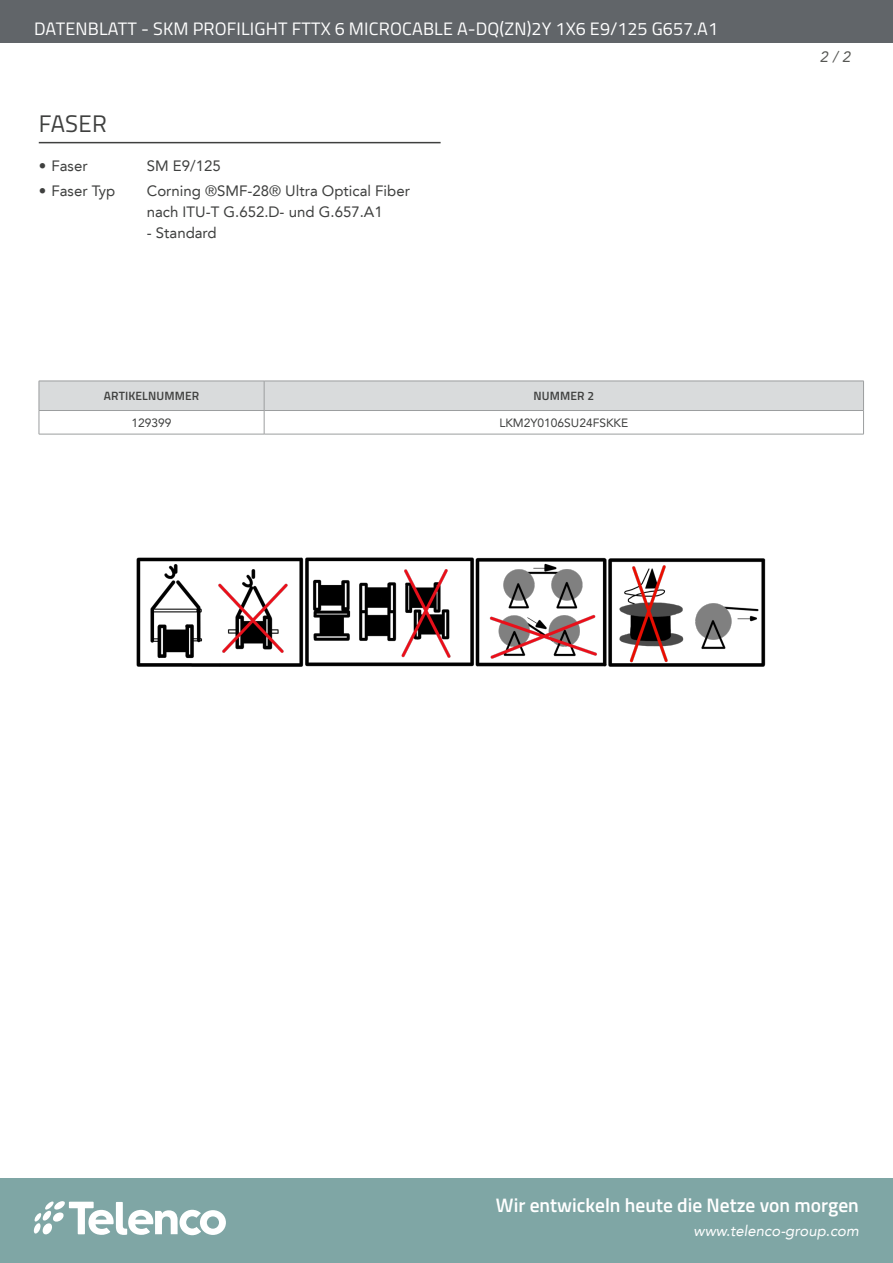
<style>
.page{position:relative;width:893px;height:1263px;background:#fff}
.page>*{position:absolute;margin:0;border:0;box-sizing:border-box;transform-origin:0 0}
.t1{font:24px "Titillium Web";letter-spacing:.005em;color:#3f403f}
.t2{font:600 19.5px "Titillium Web";color:#fff}
.t3{font:18px "Titillium Web";letter-spacing:.01em;color:#fff}
.t4{font:15px/21px "Avenir LT";color:#3f403f}
.t5{font:italic 15px "Avenir LT";color:#fff}
.t6{font:italic 15px "Avenir LT";color:#555653}
.t7{font:12px "Avenir LT";color:#3f403f}
.t8{font:600 12px "Titillium Web";letter-spacing:.01em;color:#3f403f}
</style>
<div class="page">
<div style="left:0;top:0;width:893px;height:43px;background:#616569"></div>
<div style="left:0;top:1178px;width:893px;height:85px;background:#7fa6a5"></div>
<svg style="left:33px;top:1201px;width:193px;height:34px"></svg>
<hr style="left:39px;top:142px;width:402px;height:1px;background:#3f403f">
<svg style="left:39px;top:381px;width:825px;height:53px"></svg>
<hr style="left:39px;top:434px;width:225px;height:1px;background:#9c9e9f">
<hr style="left:264px;top:434px;width:600px;height:1px;background:#9c9e9f">
<img style="left:136px;top:557px;width:629px;height:110px">
<p class="t3" style="left:34px;top:15px;width:685px">DATENBLATT - SKM PROFILIGHT FTTX 6 MICROCABLE A-DQ(ZN)2Y 1X6 E9/125 G657.A1</p>
<h1 class="t1" style="left:39px;top:106px;width:69px">FASER</h1>
<p class="t4" style="left:39px;top:155px;width:50px">• Faser</p>
<p class="t4" style="left:147px;top:155px;width:75px">SM E9/125</p>
<p class="t4" style="left:39px;top:181px;width:78px">• Faser Typ</p>
<p class="t4" style="left:147px;top:181px;width:265px">Corning ®SMF-28® Ultra Optical Fiber nach ITU-T G.652.D- und G.657.A1</p>
<p class="t4" style="left:147px;top:223px;width:72px">- Standard</p>
<p class="t8" style="left:104px;top:386px;width:97px">ARTIKELNUMMER</p>
<p class="t8" style="left:534px;top:386px;width:62px">NUMMER 2</p>
<p class="t7" style="left:132px;top:416px;width:42px">129399</p>
<p class="t7" style="left:499px;top:416px;width:130px">LKM2Y0106SU24FSKKE</p>
<p class="t6" style="left:820px;top:48px;width:32px">2 / 2</p>
<h2 class="t2" style="left:496px;top:1191px;width:364px">Wir entwickeln heute die Netze von morgen</h2>
<p class="t5" style="left:693px;top:1222px;width:167px">www.telenco-group.com</p>
</div>
